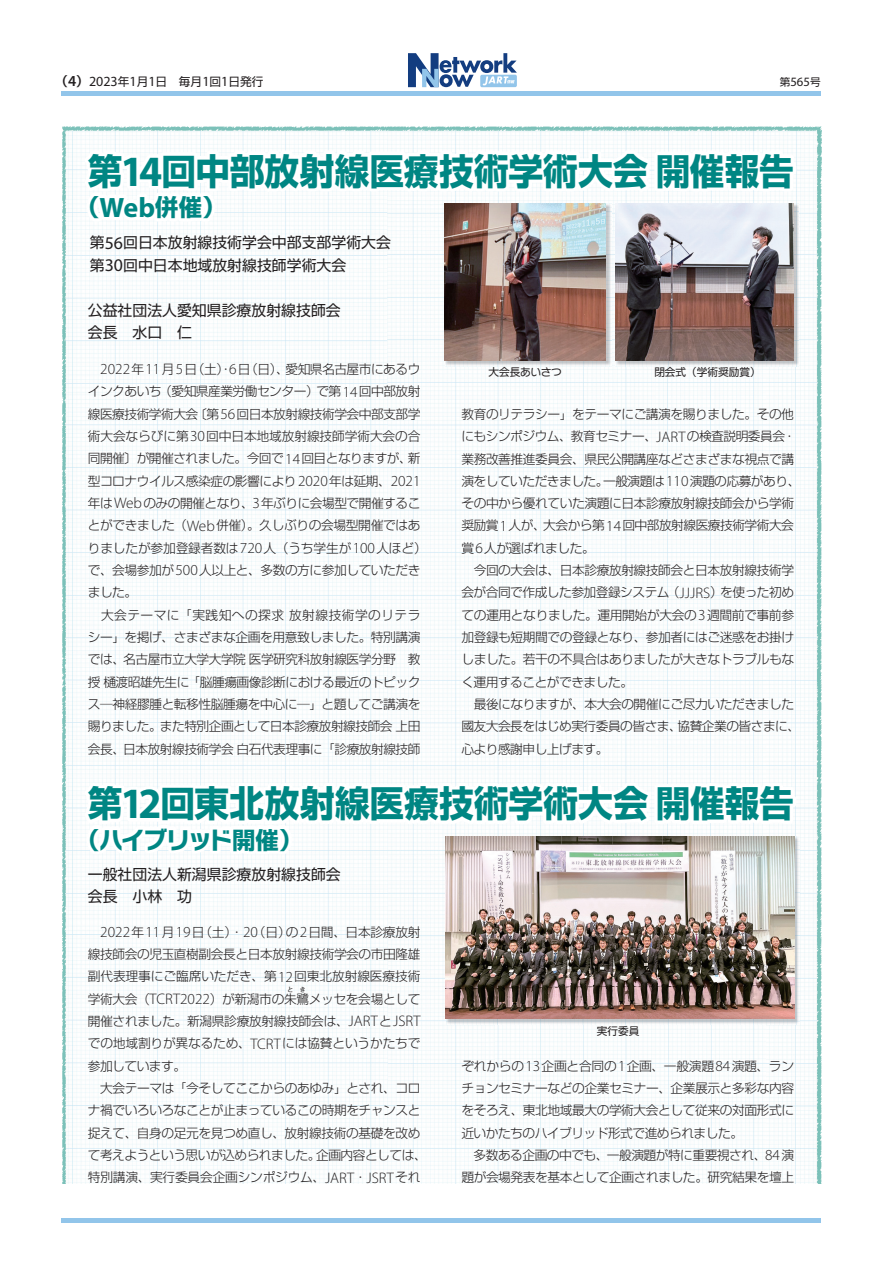
<style>
.page{position:relative;width:893px;height:1263px;background:#fff}
.page>*{position:absolute;margin:0;border:0;box-sizing:border-box;transform-origin:0 0}
.t1{font:700 36.15px "Shin Go Pr 6 N";color:#008683;scale:.96 1}
.t2{font:700 23.4px "Typelabo N Std";letter-spacing:-.065em;color:#008683}
.t3{font:700 23.4px "Shin Go Pr 6 N";color:#008683}
.t4{font:14.85px/22.4px "Shin Go Pr 6 N";color:#231f20}
.t5{font:300 12.75px/22.4px "Shin Go Pr 6 N";letter-spacing:-.035em;color:#231f20}
.t6{font:12.75px "Myriad Pro";color:#231f20}
.t7{font:11.7px "Shin Go Pr 6 N";color:#231f20}
.t8{font:10.65px "Shin Go Pr 6 N";color:#231f20}
.t9{font:10.65px "Typelabo N Std";color:#231f20}
.t10{font:300 6.45px "Shin Go Pr 6 N";color:#231f20}
.s1{font-family:"Shin Go Pr 6 N De";font-weight:700;font-size:12.75px}
.s2{font-family:"Myriad Pro";font-weight:600;font-size:15.3px}
.s3{font-family:"Myriad Pro";font-size:14.1px}
.s4{font-family:"Shin Go Pr 6 N";font-size:10.65px}
.s5{font-family:"Myriad Pro";font-size:43.35px}
.s6{font-family:"Myriad Pro";font-size:28.05px}
.s7{font-family:"Myriad Pro";font-size:17.85px}
.s8{font-family:"Myriad Pro";font-size:15.3px}
.s9{font-family:"Hira Kaku Std N W2";font-weight:400}
.s10{font-family:"Shin Go Pr 6 N"}
</style>
<div class="page">
<hr style="left:62px;top:1218px;width:759px;height:4px;background:#92c5ea">
<div style="left:62px;top:91px;width:759px;height:5px;background:#92c5ea"></div>
<img style="left:62px;top:126px;width:16px;height:1058px">
<img style="left:800px;top:126px;width:22px;height:46px">
<img style="left:819px;top:172px;width:3px;height:1012px">
<img style="left:64px;top:129px;width:323px;height:1055px">
<img style="left:800px;top:129px;width:19px;height:105px">
<img style="left:387px;top:315px;width:108px;height:869px">
<img style="left:604px;top:318px;width:53px;height:444px">
<img style="left:766px;top:234px;width:53px;height:950px">
<img style="left:495px;top:366px;width:109px;height:396px">
<img style="left:657px;top:366px;width:109px;height:396px">
<img style="left:495px;top:1024px;width:271px;height:160px">
<svg style="left:78px;top:53px;width:722px;height:262px"></svg>
<img style="left:445px;top:204px;width:166px;height:162px">
<img style="left:444px;top:203px;width:162px;height:158px">
<img style="left:616px;top:204px;width:183px;height:162px">
<img style="left:615px;top:203px;width:179px;height:158px">
<img style="left:446px;top:861px;width:353px;height:163px">
<img style="left:445px;top:861px;width:349px;height:158px">
<svg style="left:78px;top:762px;width:722px;height:99px"></svg>
<p class="t7" style="left:55px;top:72px;width:210px"><span class="s1">（</span><span class="s2">4</span><span class="s1">）</span><span class="s3">2023</span>年<span class="s3">1</span>月<span class="s3">1</span>日　毎月<span class="s3">1</span>回<span class="s3">1</span>日発行</p>
<p class="t6" style="left:780px;top:74px;width:42px"><span class="s4">第</span>565<span class="s4">号</span></p>
<h1 class="t1" style="left:88px;top:142px;width:737px">第<span class="s5">14</span>回中部放射線医療技術学術大会開催報告</h1>
<h2 class="t3" style="left:76px;top:189px;width:151px">（<span class="s6">Web</span>併催）</h2>
<p class="t4" style="left:90px;top:231px;width:303px">第<span class="s7">56</span>回日本放射線技術学会中部支部学術大会第<span class="s7">30</span>回中日本地域放射線技師学術大会</p>
<p class="t4" style="left:88px;top:298px;width:269px">公益社団法人愛知県診療放射線技師会　会長　水口　仁</p>
<p class="t5" style="left:88px;top:357px;width:341px;text-indent:12px"><span class="s8">2022</span>年<span class="s8">11</span>月<span class="s8">5</span>日（土）・<span class="s8">6</span>日（日）、愛知県名古屋市にあるウインクあいち（愛知県産業労働センター）で第<span class="s8">14</span>回中部放射線医療技術学術大会〔第<span class="s8">56</span>回日本放射線技術学会中部支部学術大会ならびに第<span class="s8">30</span>回中日本地域放射線技師学術大会の合同開催〕が開催されました。今回で<span class="s8">14</span>回目となりますが、新型コロナウイルス感染症の影響により<span class="s8">2020</span>年は延期、<span class="s8">2021</span>年は<span class="s8">Web</span>のみの開催となり、<span class="s8">3</span>年ぶりに会場型で開催することができました（<span class="s8">Web</span>併催）。久しぶりの会場型開催ではありましたが参加登録者数は<span class="s8">720</span>人（うち学生が<span class="s8">100</span>人ほど）で、会場参加が<span class="s8">500</span>人以上と、多数の方に参加していただきました。<br>　大会テーマに<span class="s9">「</span>実践知への探求放射線技術学のリテラシー<span class="s9">」</span>を掲げ、さまざまな企画を用意致しました。特別講演では、名古屋市立大学大学院医学研究科放射線医学分野　教授樋渡昭雄先生に<span class="s9">「</span>脳腫瘍画像診断における最近のトピックス─神経膠腫と転移性脳腫瘍を中心に─<span class="s9">」</span>と題してご講演を賜りました。また特別企画として日本診療放射線技師会上田会長、日本放射線技術学会白石代表理事に<span class="s9">「</span>診療放射線技師</p>
<p class="t9" style="left:489px;top:364px;width:75px"><span class="s10">大会長</span>あいさつ</p>
<p class="t8" style="left:654px;top:364px;width:108px">閉会式（学術奨励賞）</p>
<p class="t5" style="left:461px;top:402px;width:341px">教育のリテラシー<span class="s9">」</span>をテーマにご講演を賜りました。その他にもシンポジウム、教育セミナー、<span class="s8">JART</span>の検査説明委員会・業務改善推進委員会、県民公開講座などさまざまな視点で講演をしていただきました。一般演題は<span class="s8">110</span>演題の応募があり、その中から優れていた演題に日本診療放射線技師会から学術奨励賞<span class="s8">1</span>人が、大会から第<span class="s8">14</span>回中部放射線医療技術学術大会賞<span class="s8">6</span>人が選ばれました。<br>　今回の大会は、日本診療放射線技師会と日本放射線技術学会が合同で作成した参加登録システム（<span class="s8">JJJRS</span>）を使った初めての運用となりました。運用開始が大会の<span class="s8">3</span>週間前で事前参加登録も短期間での登録となり、参加者にはご迷惑をお掛けしました。若干の不具合はありましたが大きなトラブルもなく運用することができました。<br>　最後になりますが、本大会の開催にご尽力いただきました國友大会長をはじめ実行委員の皆さま、協賛企業の皆さまに、心より感謝申し上げます。</p>
<h1 class="t1" style="left:88px;top:775px;width:737px">第<span class="s5">12</span>回東北放射線医療技術学術大会開催報告</h1>
<h2 class="t2" style="left:76px;top:822px;width:228px"><span class="s10">（</span>ハイブリッド<span class="s10">開催）</span></h2>
<p class="t4" style="left:88px;top:862px;width:254px">一般社団法人新潟県診療放射線技師会会長　小林　功</p>
<p class="t5" style="left:88px;top:919px;width:334px;text-align:justify;text-indent:12px"><span class="s8">2022</span>年<span class="s8">11</span>月<span class="s8">19</span>日（土）・<span class="s8">20</span>（日）の<span class="s8">2</span>日間、日本診療放射線技師会の児玉直樹副会長と日本放射線技術学会の市田隆雄副代表理事にご臨席いただき、第<span class="s8">12</span>回東北放射線医療技術学術大会（<span class="s8">TCRT2022</span>）が新潟市の朱鷺メッセを会場として</p>
<p class="t10" style="left:287px;top:984px;width:8px">と</p>
<p class="t10" style="left:300px;top:984px;width:8px">き</p>
<p class="t5" style="left:88px;top:1009px;width:341px">開催されました。新潟県診療放射線技師会は、<span class="s8">JART</span>と<span class="s8">JSRT</span>での地域割りが異なるため、<span class="s8">TCRT</span>には協賛というかたちで参加しています。<br>　大会テーマは<span class="s9">「</span>今そしてここからのあゆみ<span class="s9">」</span>とされ、コロナ禍でいろいろなことが止まっているこの時期をチャンスと捉えて、自身の足元を見つめ直し、放射線技術の基礎を改めて考えようという思いが込められました。企画内容としては、特別講演、実行委員会企画シンポジウム、<span class="s8">JART</span>・<span class="s8">JSRT</span>それ</p>
<p class="t8" style="left:597px;top:1022px;width:44px">実行委員</p>
<p class="t5" style="left:461px;top:1053px;width:334px">ぞれからの<span class="s8">13</span>企画と合同の<span class="s8">1</span>企画、一般演題<span class="s8">84</span>演題、ランチョンセミナーなどの企業セミナー、企業展示と多彩な内容をそろえ、東北地域最大の学術大会として従来の対面形式に近いかたちのハイブリッド形式で進められました。<br>　多数ある企画の中でも、一般演題が特に重要視され、<span class="s8">84</span>演題が会場発表を基本として企画されました。研究結果を壇上</p>
</div>
